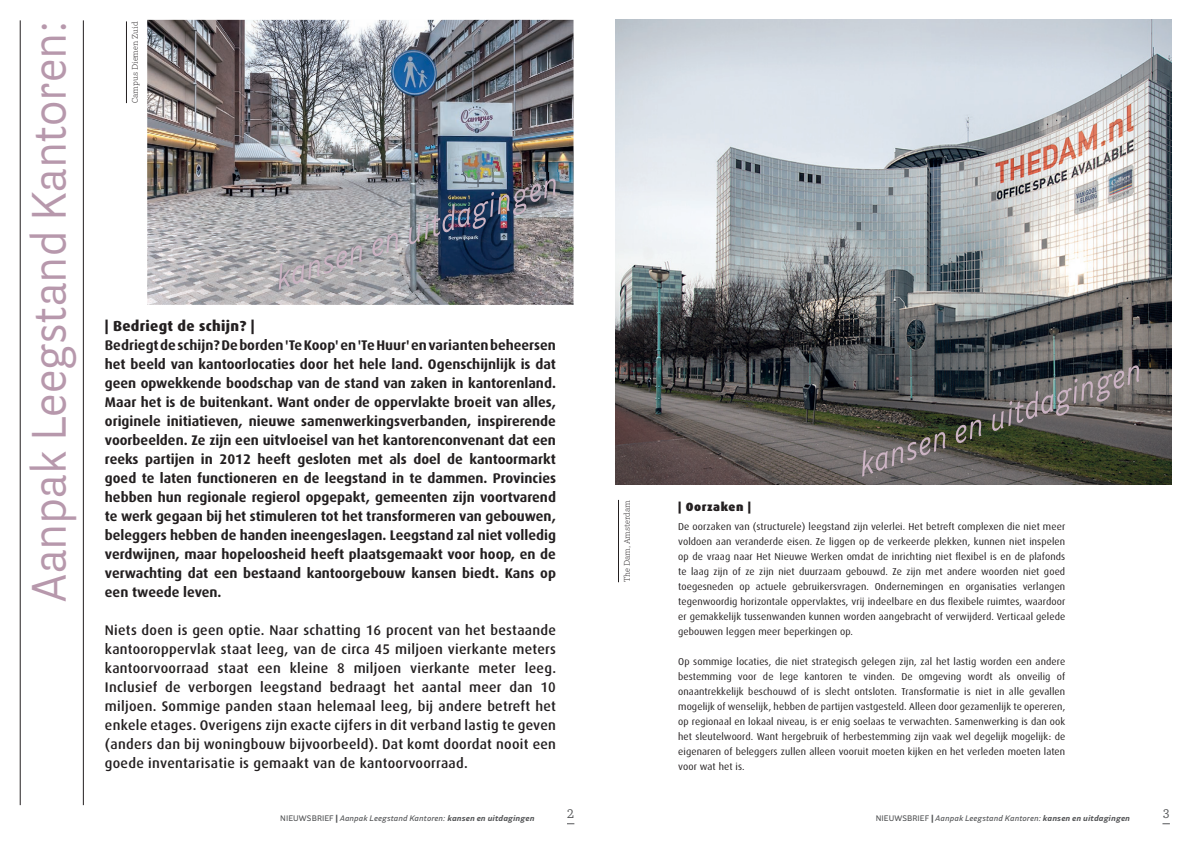
<style>
.page{position:relative;width:1191px;height:842px;background:#fff}
.page>*{position:absolute;margin:0;border:0;box-sizing:border-box;transform-origin:0 0}
.t1{font:48px "Parry Grotesque Pro";color:#b798ac;scale:.95 1}
.t2{font:800 14.5px "Dax";letter-spacing:.02em;color:#231f20}
.t3{font:700 14px/19px "Dax";color:#231f20;text-align:justify}
.t4{font:500 14px/19px "Dax";letter-spacing:.02em;color:#231f20;text-align:justify}
.t5{font:12.5px "Parry Pro";color:#545557}
.t6{font:900 12px "Dax";letter-spacing:.05em;color:#231f20}
.t7{font:10px/15px "Dax";letter-spacing:.01em;color:#231f20;text-align:justify}
.t8{font:italic 600 8px "Parry Grotesque Pro";letter-spacing:.01em;color:#545557}
.t9{font:300 8px "Parry Pro";letter-spacing:.01em;color:#231f20}
.s1{font-style:normal}
.s2{font-weight:900;font-style:normal}
.s3{font-weight:700}
</style>
<div class="page">
<img style="left:615px;top:20px;width:556px;height:465px">
<img style="left:147px;top:20px;width:426px;height:285px">
<hr style="left:20px;top:20px;width:1px;height:785px;background:#231f20">
<hr style="left:83px;top:20px;width:1px;height:785px;background:#231f20">
<img style="left:277px;top:173px;width:283px;height:117px">
<img style="left:279px;top:178px;width:277px;height:112px">
<svg style="left:862px;top:365px;width:277px;height:112px;background:#54544f"></svg>
<hr style="left:126px;top:21px;width:1px;height:82px;background:#231f20">
<hr style="left:618px;top:500px;width:1px;height:82px;background:#231f20">
<h1 class="t1" style="left:15px;top:602px;width:613px;rotate:-90deg">Aanpak Leegstand Kantoren:</h1>
<p class="t9" style="left:129px;top:103px;width:83px;rotate:-90deg">Campus Diemen Zuid</p>
<h2 class="t2" style="left:105px;top:318px;width:151px">| Bedriegt de schijn? |</h2>
<p class="t3" style="left:105px;top:336px;width:452px">Bedriegt de schijn? De borden 'Te Koop' en 'Te Huur' en varianten beheersen het beeld van kantoorlocaties door het hele land. Ogenschijnlijk is dat geen opwekkende boodschap van de stand van zaken in kantorenland.<br>Maar het is de buitenkant. Want onder de oppervlakte broeit van alles, originele initiatieven, nieuwe samenwerkingsverbanden, inspirerende voorbeelden. Ze zijn een uitvloeisel van het kantorenconvenant dat een reeks partijen in 2012 heeft gesloten met als doel de kantoormarkt goed te laten functioneren en de leegstand in te dammen. Provincies hebben hun regionale regierol opgepakt, gemeenten zijn voortvarend te werk gegaan bij het stimuleren tot het transformeren van gebouwen, beleggers hebben de handen ineengeslagen. Leegstand zal niet volledig verdwijnen, maar hopeloosheid heeft plaatsgemaakt voor hoop, en de verwachting dat een bestaand kantoorgebouw kansen biedt. Kans op een tweede leven.</p>
<p class="t4" style="left:105px;top:621px;width:452px">Niets doen is geen optie. Naar schatting 16 procent van het bestaande kantooroppervlak staat leeg, van de circa 45 miljoen vierkante meters kantoorvoorraad staat een kleine 8 miljoen vierkante meter leeg.<br>Inclusief de verborgen leegstand bedraagt het aantal meer dan 10 miljoen. Sommige panden staan helemaal leeg, bij andere betreft het enkele etages. Overigens zijn exacte cijfers in dit verband lastig te geven (anders dan bij woningbouw bijvoorbeeld). Dat komt doordat nooit een goede inventarisatie is gemaakt van de kantoorvoorraad.</p>
<p class="t8" style="left:280px;top:813px;width:256px"><span class="s1">NIEUWSBRIEF</span> <span class="s2">|</span> Aanpak Leegstand Kantoren: <span class="s3">kansen en uitdagingen</span></p>
<p class="t5" style="left:567px;top:804px;width:9px">2</p>
<p class="t9" style="left:621px;top:582px;width:84px;rotate:-90deg">The Dam, Amsterdam</p>
<p class="t6" style="left:678px;top:500px;width:74px">| Oorzaken |</p>
<p class="t7" style="left:678px;top:519px;width:388px">De oorzaken van (structurele) leegstand zijn velerlei. Het betreft complexen die niet meer voldoen aan veranderde eisen. Ze liggen op de verkeerde plekken, kunnen niet inspelen op de vraag naar Het Nieuwe Werken omdat de inrichting niet flexibel is en de plafonds te laag zijn of ze zijn niet duurzaam gebouwd. Ze zijn met andere woorden niet goed toegesneden op actuele gebruikersvragen. Ondernemingen en organisaties verlangen tegenwoordig horizontale oppervlaktes, vrij indeelbare en dus flexibele ruimtes, waardoor er gemakkelijk tussenwanden kunnen worden aangebracht of verwijderd. Verticaal gelede gebouwen leggen meer beperkingen op.</p>
<p class="t7" style="left:678px;top:654px;width:388px">Op sommige locaties, die niet strategisch gelegen zijn, zal het lastig worden een andere bestemming voor de lege kantoren te vinden. De omgeving wordt als onveilig of onaantrekkelijk beschouwd of is slecht ontsloten. Transformatie is niet in alle gevallen mogelijk of wenselijk, hebben de partijen vastgesteld. Alleen door gezamenlijk te opereren, op regionaal en lokaal niveau, is er enig soelaas te verwachten. Samenwerking is dan ook het sleutelwoord. Want hergebruik of herbestemming zijn vaak wel degelijk mogelijk: de eigenaren of beleggers zullen alleen vooruit moeten kijken en het verleden moeten laten voor wat het is.</p>
<p class="t8" style="left:875px;top:813px;width:256px"><span class="s1">NIEUWSBRIEF</span> <span class="s2">|</span> Aanpak Leegstand Kantoren: <span class="s3">kansen en uitdagingen</span></p>
<p class="t5" style="left:1162px;top:804px;width:9px">3</p>
</div>
